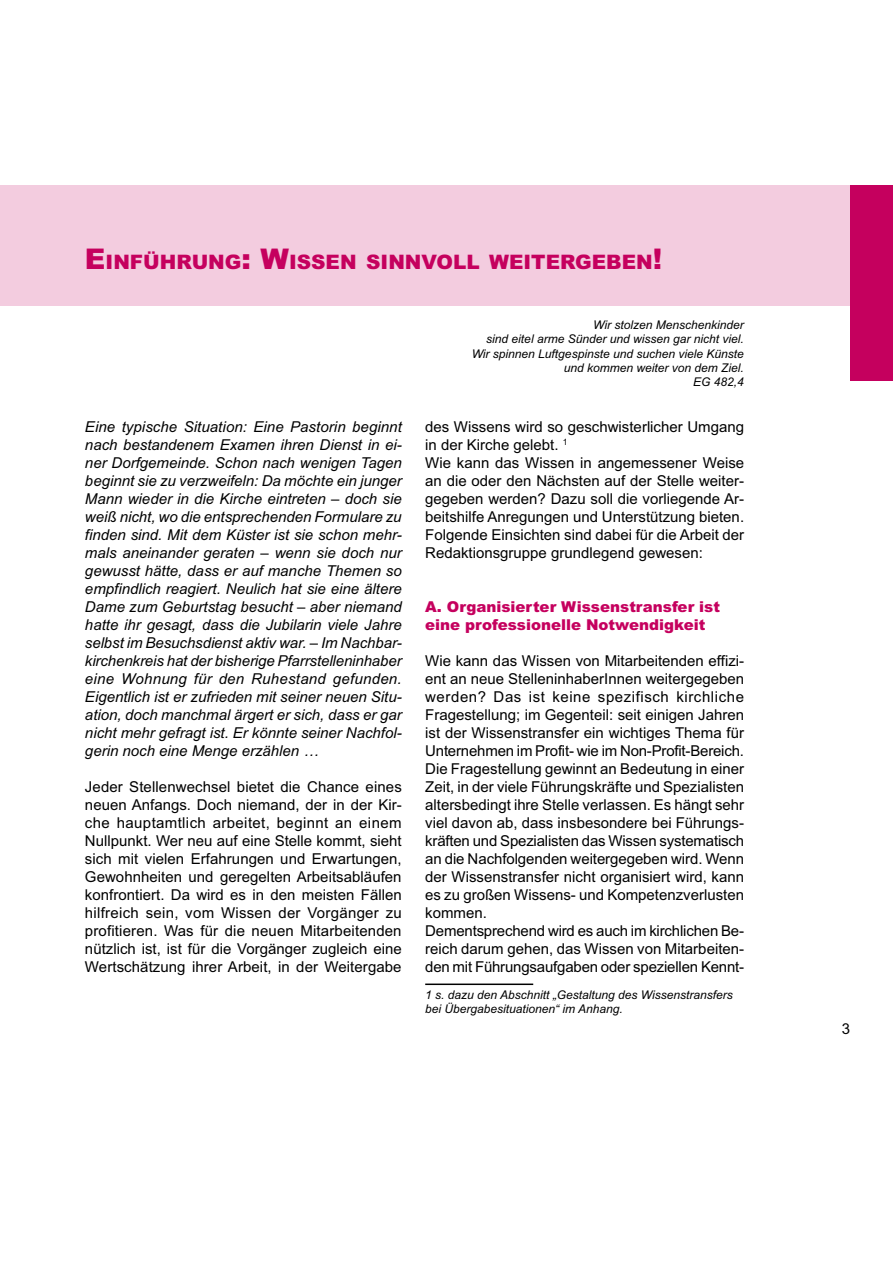
<style>
.page{position:relative;width:893px;height:1263px;background:#fff}
.page>*{position:absolute;margin:0;border:0;box-sizing:border-box;transform-origin:0 0}
.t1{font:900 19.95px "Arial";color:#c5005e}
.t2{font:15px/18px "Arial";color:#000}
.t3{font:italic 15px/18px "Arial";color:#000;text-align:justify}
.t4{font:900 15px/18px "Arial";color:#c5005e}
.t5{font:italic 12px/14.4px "Arial";color:#000;text-align:right}
.s1{font-size:28.5px}
</style>
<div class="page">
<div style="left:0;top:185px;width:867px;height:121px;background:#f3ccdf"></div>
<hr style="left:425px;top:984px;width:108px;height:1px;background:#000">
<div style="left:850px;top:185px;width:43px;height:196px;background:#c5005e"></div>
<p class="t1" style="left:85px;top:250px;width:579px"><span class="s1">E</span>INFÜHRUNG<span class="s1">: W</span>ISSEN SINNVOLL WEITERGEBEN<span class="s1">!</span></p>
<p class="t3" style="left:85px;top:419px;width:318px">Eine typische Situation: Eine Pastorin beginnt nach bestandenem Examen ihren Dienst in ei&shy;ner Dorfgemeinde. Schon nach wenigen Tagen beginnt sie zu verzweifeln: Da möchte ein junger Mann wieder in die Kirche eintreten – doch sie weiß nicht, wo die entsprechenden Formulare zu finden sind. Mit dem Küster ist sie schon mehr&shy;mals aneinander geraten – wenn sie doch nur gewusst hätte, dass er auf manche Themen so empfindlich reagiert. Neulich hat sie eine ältere Dame zum Geburtstag besucht – aber niemand hatte ihr gesagt, dass die Jubilarin viele Jahre selbst im Besuchsdienst aktiv war. – Im Nachbar&shy;kirchenkreis hat der bisherige Pfarrstelleninhaber eine Wohnung für den Ruhestand gefunden.<br>Eigentlich ist er zufrieden mit seiner neuen Situ&shy;ation, doch manchmal ärgert er sich, dass er gar nicht mehr gefragt ist. Er könnte seiner Nachfol&shy;gerin noch eine Menge erzählen …</p>
<p class="t2" style="left:85px;top:779px;width:318px;text-align:justify">Jeder Stellenwechsel bietet die Chance eines neuen Anfangs. Doch niemand, der in der Kir&shy;che hauptamtlich arbeitet, beginnt an einem Nullpunkt. Wer neu auf eine Stelle kommt, sieht sich mit vielen Erfahrungen und Erwartungen, Gewohnheiten und geregelten Arbeitsabläufen konfrontiert. Da wird es in den meisten Fällen hilfreich sein, vom Wissen der Vorgänger zu profitieren. Was für die neuen Mitarbeitenden nützlich ist, ist für die Vorgänger zugleich eine Wertschätzung ihrer Arbeit, in der Weitergabe</p>
<p class="t5" style="left:472px;top:319px;width:274px">Wir stolzen Menschenkinder<br>sind eitel arme Sünder und wissen gar nicht viel.<br>Wir spinnen Luftgespinste und suchen viele Künste und kommen weiter von dem Ziel.<br>EG 482,4</p>
<p class="t2" style="left:425px;top:419px;width:320px">des Wissens wird so geschwisterlicher Umgang in der Kirche gelebt. <sup>1<br></sup>Wie kann das Wissen in angemessener Weise an die oder den Nächsten auf der Stelle weiter&shy;gegeben werden? Dazu soll die vorliegende Ar&shy;beitshilfe Anregungen und Unterstützung bieten.<br>Folgende Einsichten sind dabei für die Arbeit der Redaktionsgruppe grundlegend gewesen:</p>
<p class="t4" style="left:425px;top:599px;width:296px">A. Organisierter Wissenstransfer ist eine professionelle Notwendigkeit</p>
<p class="t2" style="left:425px;top:653px;width:321px">Wie kann das Wissen von Mitarbeitenden effizi&shy;ent an neue StelleninhaberInnen weitergegeben werden? Das ist keine spezifisch kirchliche Fragestellung; im Gegenteil: seit einigen Jahren ist der Wissenstransfer ein wichtiges Thema für Unternehmen im Profit- wie im Non-Profit-Bereich.<br>Die Fragestellung gewinnt an Bedeutung in einer Zeit, in der viele Führungskräfte und Spezialisten altersbedingt ihre Stelle verlassen. Es hängt sehr viel davon ab, dass insbesondere bei Führungs&shy;kräften und Spezialisten das Wissen systematisch an die Nachfolgenden weitergegeben wird. Wenn der Wissenstransfer nicht organisiert wird, kann es zu großen Wissens- und Kompetenzverlusten kommen.<br>Dementsprechend wird es auch im kirchlichen Be&shy;reich darum gehen, das Wissen von Mitarbeiten&shy;den mit Führungsaufgaben oder speziellen Kennt-</p>
<p class="t5" style="left:425px;top:988px;width:309px;text-align:left">1 s. dazu den Abschnitt „Gestaltung des Wissenstransfers bei Übergabesituationen“ im Anhang.</p>
<p class="t2" style="left:842px;top:1021px;width:10px">3</p>
</div>
